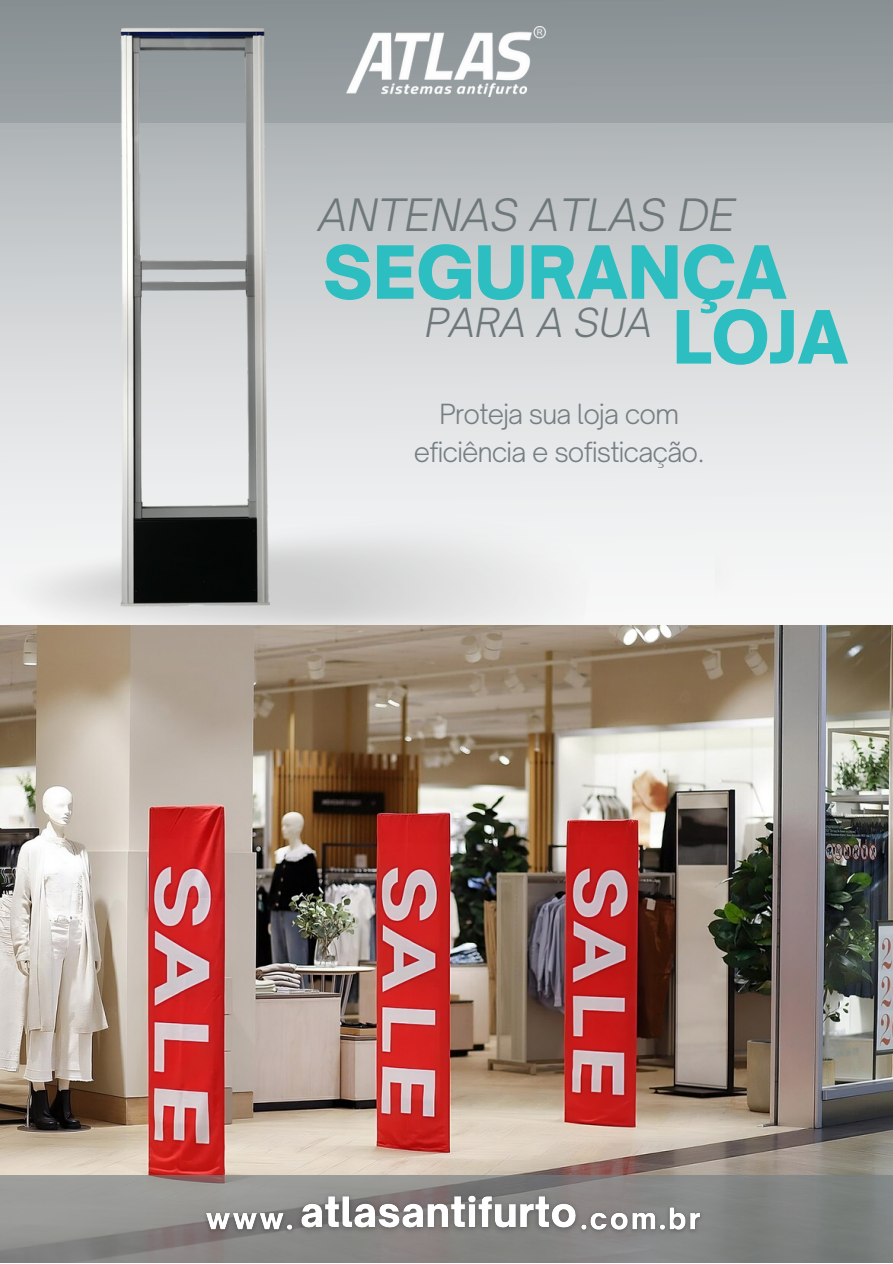
<style>
.page{position:relative;width:893px;height:1264px;background:#fff}
.page>*{position:absolute;margin:0;border:0;box-sizing:border-box;transform-origin:0 0}
.t1{font:900 70.05px "Open Sauce One";color:#2cbec0}
.t2{font:italic 300 42.75px "Open Sauce One";color:#6e787b}
.t3{font:italic 300 38.4px "Open Sauce One";color:#6e787b}
.t4{font:300 26.55px/37px "Open Sauce One";letter-spacing:-.03em;color:#757e82;text-align:center}
</style>
<div class="page">
<svg style="left:0;top:123px;width:892px;height:502px;background:#d8dadb"></svg>
<img style="left:0;top:625px;width:892px;height:550px">
<div style="left:0;top:0;width:892px;height:123px;background:#929a9c"></div>
<img style="left:347px;top:27px;width:199px;height:69px">
<svg style="left:0;top:1175px;width:892px;height:87px;background:#888886"></svg>
<img style="left:94px;top:0;width:209px;height:618px">
<img style="left:198px;top:1193px;width:512px;height:53px">
<img style="left:290px;top:1178px;width:297px;height:71px">
<p class="t2" style="left:318px;top:188px;width:418px">ANTENAS ATLAS DE</p>
<p class="t1" style="left:323px;top:229px;width:465px">SEGURANÇA</p>
<p class="t3" style="left:425px;top:298px;width:229px">PARA A SUA</p>
<p class="t1" style="left:672px;top:293px;width:177px">LOJA</p>
<p class="t4" style="left:414px;top:396px;width:292px">Proteja sua loja com eficiência e sofisticação.</p>
</div>
